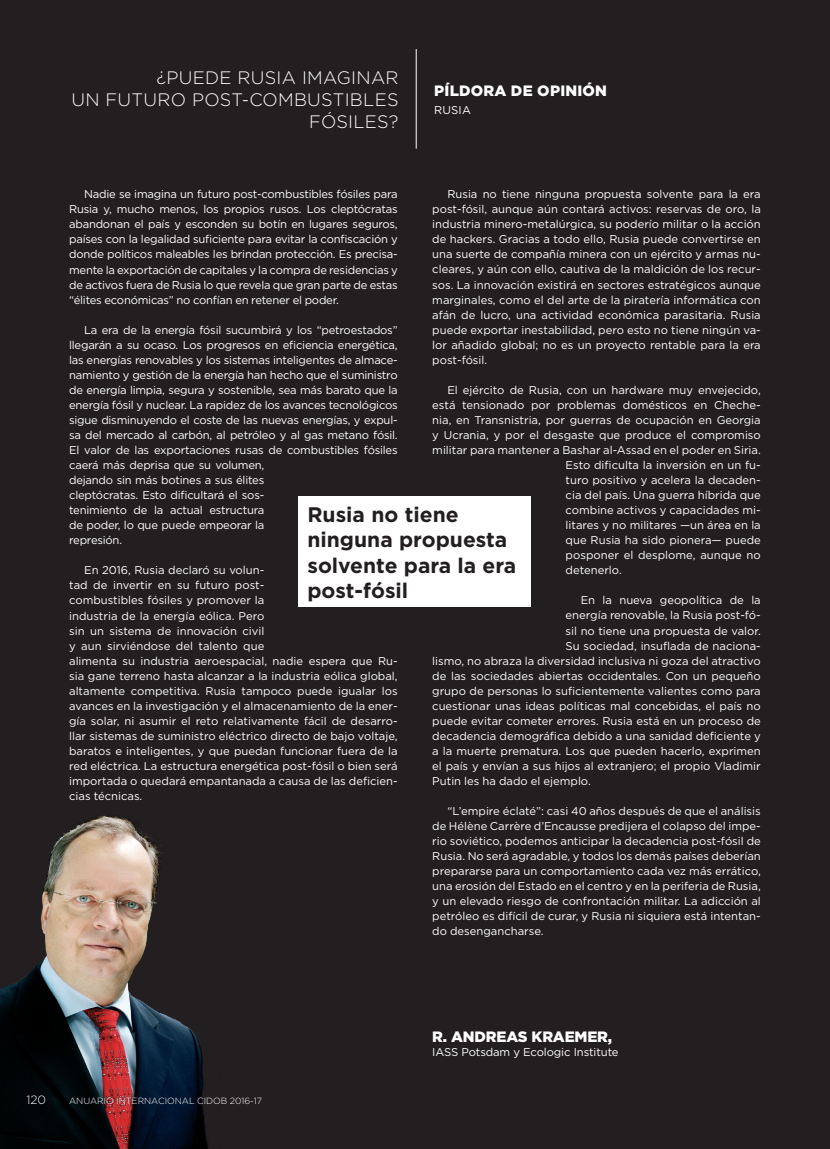
<style>
.page{position:relative;width:830px;height:1149px;background:#fff}
.page>*{position:absolute;margin:0;border:0;box-sizing:border-box;transform-origin:0 0}
.t1{font:700 21px/25.5px "Gotham";color:#231f20}
.t2{font:300 18px/21.6px "Gotham";letter-spacing:.015em;color:#fff;text-align:right}
.t3{font:900 15px "Gotham";color:#fff}
.t4{font:300 12px "Gotham";color:#fff}
.t5{font:11.25px/15px "Gotham";color:#fff;text-align:justify}
.t6{font:11.25px/15px "Gotham";letter-spacing:-.02em;color:#fff}
.t7{font:300 9px "Gotham";color:#fff}
</style>
<div class="page">
<div style="left:0;top:0;width:829px;height:1148px;background:#231f20"></div>
<hr style="left:829px;top:0;width:1px;height:1148px;background:#231f20">
<img style="left:0;top:815px;width:208px;height:333px">
<hr style="left:415px;top:49px;width:1px;height:99px;background:#fff">
<div style="left:299px;top:496px;width:232px;height:111px;background:#fff"></div>
<h2 class="t2" style="left:71px;top:67px;width:328px">¿PUEDE RUSIA IMAGINAR<br>UN FUTURO POST-COMBUSTIBLES<br>FÓSILES?</h2>
<h3 class="t3" style="left:434px;top:80px;width:174px">PÍLDORA DE OPINIÓN</h3>
<p class="t5" style="left:434px;top:102px;width:38px">RUSIA</p>
<p class="t5" style="left:69px;top:186px;width:330px;text-indent:15px">Nadie se imagina un futuro post-combustibles fósiles para Rusia y, mucho menos, los propios rusos. Los cleptócratas abandonan el país y esconden su botín en lugares seguros, países con la legalidad suficiente para evitar la confiscación y donde políticos maleables les brindan protección. Es precisa&shy;mente la exportación de capitales y la compra de residencias y de activos fuera de Rusia lo que revela que gran parte de estas “élites económicas” no confían en retener el poder.</p>
<p class="t6" style="left:69px;top:322px;width:330px;text-indent:15px">La era de la energía fósil sucumbirá y los “petroestados” llegarán a su ocaso. Los progresos en eficiencia energética, las energías renovables y los sistemas inteligentes de almace&shy;namiento y gestión de la energía han hecho que el suministro de energía limpia, segura y sostenible, sea más barato que la energía fósil y nuclear. La rapidez de los avances tecnológicos sigue disminuyendo el coste de las nuevas energías, y expul&shy;sa del mercado al carbón, al petróleo y al gas metano fósil.<br>El valor de las exportaciones rusas de combustibles fósiles caerá más deprisa que su volumen,<br>dejando sin más botines a sus élites<br>cleptócratas. Esto dificultará el sos-<br>tenimiento de la actual estructura<br>de poder, lo que puede empeorar la<br>represión.</p>
<p class="t5" style="left:69px;top:562px;width:330px;text-align:left;text-indent:15px">En 2016, Rusia declaró su volun-<br>tad de invertir en su futuro post-<br>combustibles fósiles y promover la<br>industria de la energía eólica. Pero<br>sin un sistema de innovación civil<br>y aun sirviéndose del talento que<br>alimenta su industria aeroespacial, nadie espera que Ru&shy;sia gane terreno hasta alcanzar a la industria eólica global, altamente competitiva. Rusia tampoco puede igualar los avances en la investigación y el almacenamiento de la ener&shy;gía solar, ni asumir el reto relativamente fácil de desarro&shy;llar sistemas de suministro eléctrico directo de bajo voltaje, baratos e inteligentes, y que puedan funcionar fuera de la red eléctrica. La estructura energética post-fósil o bien será importada o quedará empantanada a causa de las deficien&shy;cias técnicas.</p>
<p class="t5" style="left:432px;top:186px;width:330px;text-indent:15px">Rusia no tiene ninguna propuesta solvente para la era post-fósil, aunque aún contará activos: reservas de oro, la industria minero-metalúrgica, su poderío militar o la acción de hackers. Gracias a todo ello, Rusia puede convertirse en una suerte de compañía minera con un ejército y armas nu&shy;cleares, y aún con ello, cautiva de la maldición de los recur&shy;sos. La innovación existirá en sectores estratégicos aunque marginales, como el del arte de la piratería informática con afán de lucro, una actividad económica parasitaria. Rusia puede exportar inestabilidad, pero esto no tiene ningún va&shy;lor añadido global; no es un proyecto rentable para la era post-fósil.</p>
<p class="t5" style="left:447px;top:382px;width:315px">El ejército de Rusia, con un hardware muy envejecido,</p>
<p class="t5" style="left:432px;top:397px;width:330px">está tensionado por problemas domésticos en Cheche-</p>
<p class="t5" style="left:432px;top:412px;width:330px">nia, en Transnistria, por guerras de ocupación en Georgia</p>
<p class="t5" style="left:432px;top:427px;width:330px">y Ucrania, y por el desgaste que produce el compromiso</p>
<p class="t5" style="left:432px;top:442px;width:330px">militar para mantener a Bashar al-Assad en el poder en Siria.</p>
<p class="t5" style="left:565px;top:457px;width:196px">Esto dificulta la inversión en un fu-</p>
<p class="t5" style="left:565px;top:472px;width:196px">turo positivo y acelera la decaden-</p>
<p class="t5" style="left:565px;top:487px;width:196px">cia del país. Una guerra híbrida que</p>
<p class="t5" style="left:565px;top:502px;width:196px">combine activos y capacidades mi-</p>
<p class="t5" style="left:565px;top:517px;width:196px">litares y no militares —un área en la</p>
<p class="t5" style="left:565px;top:532px;width:196px">que Rusia ha sido pionera— puede</p>
<p class="t5" style="left:565px;top:547px;width:196px">posponer el desplome, aunque no</p>
<p class="t5" style="left:565px;top:562px;width:58px">detenerlo.</p>
<p class="t5" style="left:580px;top:592px;width:181px">En la nueva geopolítica de la</p>
<p class="t5" style="left:565px;top:607px;width:196px">energía renovable, la Rusia post-fó-</p>
<p class="t5" style="left:565px;top:622px;width:196px">sil no tiene una propuesta de valor.</p>
<p class="t5" style="left:565px;top:637px;width:196px">Su sociedad, insuflada de naciona-</p>
<p class="t5" style="left:432px;top:652px;width:330px">lismo, no abraza la diversidad inclusiva ni goza del atractivo</p>
<p class="t5" style="left:432px;top:667px;width:330px">de las sociedades abiertas occidentales. Con un pequeño</p>
<p class="t5" style="left:432px;top:682px;width:330px">grupo de personas lo suficientemente valientes como para</p>
<p class="t5" style="left:432px;top:697px;width:330px">cuestionar unas ideas políticas mal concebidas, el país no</p>
<p class="t5" style="left:432px;top:712px;width:330px">puede evitar cometer errores. Rusia está en un proceso de</p>
<p class="t5" style="left:432px;top:727px;width:330px">decadencia demográfica debido a una sanidad deficiente y</p>
<p class="t5" style="left:432px;top:742px;width:330px">a la muerte prematura. Los que pueden hacerlo, exprimen</p>
<p class="t5" style="left:432px;top:758px;width:330px">el país y envían a sus hijos al extranjero; el propio Vladimir</p>
<p class="t5" style="left:432px;top:773px;width:160px">Putin les ha dado el ejemplo.</p>
<p class="t5" style="left:432px;top:803px;width:330px;text-indent:15px">“L’empire éclaté”: casi 40 años después de que el análisis de Hélène Carrère d’Encausse predijera el colapso del impe&shy;rio soviético, podemos anticipar la decadencia post-fósil de Rusia. No será agradable, y todos los demás países deberían prepararse para un comportamiento cada vez más errático, una erosión del Estado en el centro y en la periferia de Rusia, y un elevado riesgo de confrontación militar. La adicción al petróleo es difícil de curar, y Rusia ni siquiera está intentan&shy;do desengancharse.</p>
<h1 class="t1" style="left:307px;top:501px;width:210px">Rusia no tiene ninguna propuesta solvente para la era post-fósil</h1>
<p class="t4" style="left:26px;top:1091px;width:21px">120</p>
<p class="t7" style="left:69px;top:1094px;width:194px">ANUARIO INTERNACIONAL CIDOB 2016-17</p>
<h3 class="t3" style="left:432px;top:1026px;width:181px">R. ANDREAS KRAEMER,</h3>
<p class="t5" style="left:432px;top:1043px;width:188px">IASS Potsdam y Ecologic Institute</p>
</div>
